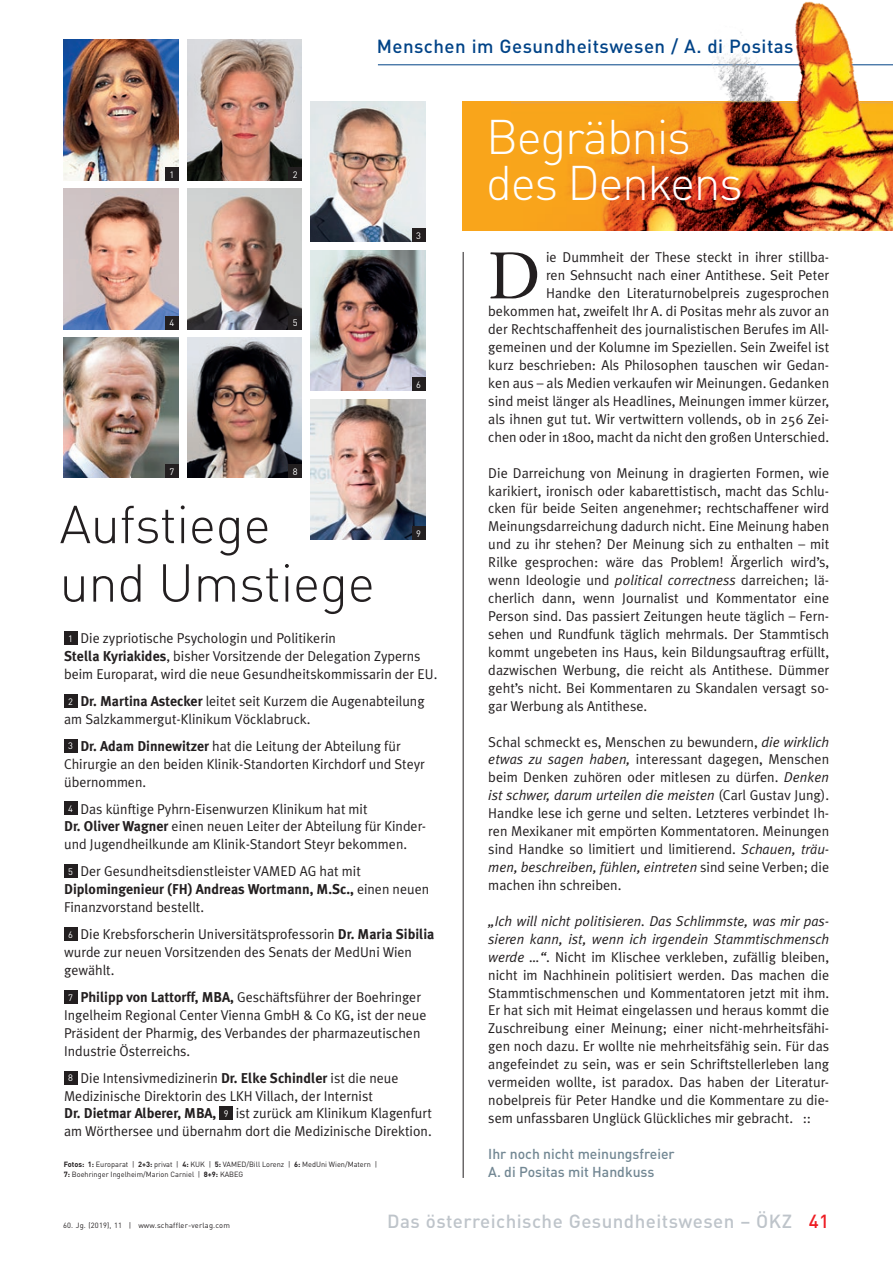
<style>
.page{position:relative;width:893px;height:1263px;background:#fff}
.page>*{position:absolute;margin:0;border:0;box-sizing:border-box;transform-origin:0 0}
.t1{font:64.5px "Janson Text LT Std";color:#231f20}
.t2{font:52.5px/58.5px "DIN Light Alternate";letter-spacing:-.01em;color:#231f20}
.t3{font:48px/46.5px "DIN Light Alternate";letter-spacing:-.03em;color:#fff}
.t4{font:500 18.75px "DIN";letter-spacing:.025em;color:#bec4ca}
.t5{font:500 18.75px "DIN";letter-spacing:.025em;color:#014387}
.t6{font:14.25px/17.9px "Meta Plus Normal";color:#231f20}
.t7{font:700 14.25px "Meta Plus";color:#231f20}
.t8{font:500 14.25px/18px "DIN";color:#728793}
.t9{font:9.3px "DIN";color:#fff}
.t10{font:7.5px/10.5px "DIN";color:#231f20}
.t11{font:7.5px "DIN";letter-spacing:.025em;color:#231f20}
.s1{font-family:"DIN";font-size:9.3px;color:#fff}
.s2{font-family:"Meta Plus";font-weight:700}
.s3{font-family:"Meta Plus Normal";font-weight:400}
.s4{font-weight:700}
.s5{font-style:italic}
.s6{color:#ee1d23}
</style>
<div class="page">
<div style="left:463px;top:102px;width:430px;height:129px;background:#f9a51b"></div>
<hr style="left:378px;top:64px;width:515px;height:1px;background:#014387">
<div style="left:64px;top:631px;width:13px;height:14px;background:#231f20"></div>
<div style="left:64px;top:694px;width:13px;height:13px;background:#231f20"></div>
<div style="left:64px;top:739px;width:13px;height:13px;background:#231f20"></div>
<div style="left:64px;top:802px;width:13px;height:13px;background:#231f20"></div>
<div style="left:64px;top:865px;width:13px;height:13px;background:#231f20"></div>
<div style="left:64px;top:927px;width:13px;height:13px;background:#231f20"></div>
<div style="left:64px;top:990px;width:13px;height:13px;background:#231f20"></div>
<div style="left:64px;top:1071px;width:13px;height:13px;background:#231f20"></div>
<div style="left:220px;top:1107px;width:13px;height:13px;background:#231f20"></div>
<img style="left:64px;top:338px;width:115px;height:140px">
<img style="left:64px;top:189px;width:115px;height:140px">
<img style="left:64px;top:40px;width:115px;height:140px">
<img style="left:187px;top:338px;width:115px;height:140px">
<img style="left:187px;top:189px;width:115px;height:140px">
<img style="left:187px;top:40px;width:115px;height:140px">
<img style="left:310px;top:399px;width:115px;height:141px">
<img style="left:310px;top:250px;width:115px;height:141px">
<img style="left:310px;top:102px;width:115px;height:140px">
<hr style="left:463px;top:252px;width:1px;height:926px;background:#231f20">
<img style="left:511px;top:1px;width:382px;height:230px">
<div style="left:165px;top:167px;width:14px;height:13px;background:#231f20"></div>
<div style="left:165px;top:316px;width:14px;height:13px;background:#231f20"></div>
<div style="left:165px;top:465px;width:14px;height:13px;background:#231f20"></div>
<div style="left:289px;top:167px;width:13px;height:13px;background:#231f20"></div>
<div style="left:289px;top:316px;width:13px;height:13px;background:#231f20"></div>
<div style="left:289px;top:465px;width:13px;height:13px;background:#231f20"></div>
<div style="left:412px;top:229px;width:13px;height:13px;background:#231f20"></div>
<div style="left:412px;top:378px;width:13px;height:13px;background:#231f20"></div>
<div style="left:412px;top:526px;width:13px;height:14px;background:#231f20"></div>
<p class="t9" style="left:170px;top:168px;width:6px">1</p>
<p class="t9" style="left:293px;top:168px;width:6px">2</p>
<h3 class="t5" style="left:377px;top:35px;width:418px">Menschen im Gesundheitswesen / A. di Positas</h3>
<p class="t9" style="left:416px;top:230px;width:6px">3</p>
<h3 class="t3" style="left:486px;top:113px;width:258px">Begräbnis des Denkens</h3>
<p class="t9" style="left:170px;top:317px;width:6px">4</p>
<p class="t9" style="left:170px;top:466px;width:6px">7</p>
<p class="t9" style="left:293px;top:317px;width:6px">5</p>
<p class="t9" style="left:293px;top:466px;width:6px">8</p>
<h2 class="t2" style="left:60px;top:494px;width:317px">Aufstiege<br>und Umstiege</h2>
<p class="t9" style="left:416px;top:379px;width:6px">6</p>
<p class="t9" style="left:416px;top:528px;width:6px">9</p>
<p class="t6" style="left:64px;top:629px;width:375px"><span class="s1">1</span> Die zypriotische Psychologin und Politikerin<br><span class="s2">Stella Kyriakides</span>, bisher Vorsitzende der Delegation Zyperns beim Europarat, wird die neue Gesundheitskommissarin der EU.</p>
<p class="t6" style="left:64px;top:692px;width:362px"><span class="s1">2</span> <span class="s2">Dr. Martina Astecker</span> leitet seit Kurzem die Augenabteilung am Salzkammergut-Klinikum Vöcklabruck.</p>
<p class="t6" style="left:64px;top:737px;width:362px"><span class="s1">3</span> <span class="s2">Dr. Adam Dinnewitzer</span> hat die Leitung der Abteilung für<br>Chirurgie an den beiden Klinik-Standorten Kirchdorf und Steyr übernommen.</p>
<p class="t6" style="left:64px;top:799px;width:363px"><span class="s1">4</span> Das künftige Pyhrn-Eisenwurzen Klinikum hat mit<br><span class="s2">Dr. Oliver Wagner</span> einen neuen Leiter der Abteilung für Kinder&shy;und Jugendheilkunde am Klinik-Standort Steyr bekommen.</p>
<p class="t6" style="left:68px;top:862px;width:294px"><span class="s1">5</span> Der Gesundheitsdienstleister VAMED AG hat mit</p>
<p class="t7" style="left:64px;top:881px;width:367px">Diplomingenieur (FH) Andreas Wortmann, M.Sc., <span class="s3">einen neuen</span></p>
<p class="t6" style="left:64px;top:893px;width:372px;line-height:27px">Finanzvorstand bestellt.<br><span class="s1">6</span> Die Krebsforscherin Universitätsprofessorin <span class="s2">Dr. Maria Sibilia</span></p>
<p class="t6" style="left:64px;top:943px;width:349px">wurde zur neuen Vorsitzenden des Senats der MedUni Wien gewählt.</p>
<p class="t6" style="left:64px;top:988px;width:364px"><span class="s1">7</span> <span class="s2">Philipp von Lattorff, MBA,</span> Geschäftsführer der Boehringer Ingelheim Regional Center Vienna GmbH &amp; Co KG, ist der neue Präsident der Pharmig, des Verbandes der pharmazeutischen Industrie Österreichs.</p>
<p class="t6" style="left:64px;top:1068px;width:369px"><span class="s1">8</span> Die Intensivmedizinerin <span class="s2">Dr. Elke Schindler</span> ist die neue Medizinische Direktorin des LKH Villach, der Internist<br><span class="s2">Dr. Dietmar Alberer, MBA,</span> <span class="s1">9</span> ist zurück am Klinikum Klagenfurt am Wörthersee und übernahm dort die Medizinische Direktion.</p>
<p class="t10" style="left:64px;top:1159px;width:315px"><span class="s4">Fotos: 1:</span> Europarat | <span class="s4">2+3:</span> privat | <span class="s4">4:</span> KUK | <span class="s4">5:</span> VAMED/Bill Lorenz | <span class="s4">6:</span> MedUni Wien/Matern |<br><span class="s4">7:</span> Boehringer Ingelheim/Marion Carniel | <span class="s4">8+9:</span> KABEG</p>
<p class="t6" style="left:488px;top:248px;width:342px;text-align:right">ie Dummheit der These steckt in ihrer stillba-<br>ren Sehnsucht nach einer Antithese. Seit Peter<br>Handke den Literaturnobelpreis zugesprochen bekommen hat, zweifelt Ihr A. di Positas mehr als zuvor an der Rechtschaffenheit des journalistischen Berufes im All&shy;gemeinen und der Kolumne im Speziellen. Sein Zweifel ist kurz beschrieben: Als Philosophen tauschen wir Gedan&shy;ken aus – als Medien verkaufen wir Meinungen. Gedanken sind meist länger als Headlines, Meinungen immer kürzer, als ihnen gut tut. Wir vertwittern vollends, ob in 256 Zei&shy;chen oder in 1800, macht da nicht den großen Unterschied.</p>
<p class="t6" style="left:488px;top:464px;width:342px;text-align:justify">Die Darreichung von Meinung in dragierten Formen, wie karikiert, ironisch oder kabarettistisch, macht das Schlu&shy;cken für beide Seiten angenehmer; rechtschaffener wird Meinungsdarreichung dadurch nicht. Eine Meinung haben und zu ihr stehen? Der Meinung sich zu enthalten – mit Rilke gesprochen: wäre das Problem! Ärgerlich wird’s, wenn Ideologie und <span class="s5">political correctness</span> darreichen; lä&shy;cherlich dann, wenn Journalist und Kommentator eine Person sind. Das passiert Zeitungen heute täglich – Fern&shy;sehen und Rundfunk täglich mehrmals. Der Stammtisch kommt ungebeten ins Haus, kein Bildungsauftrag erfüllt, dazwischen Werbung, die reicht als Antithese. Dümmer geht’s nicht. Bei Kommentaren zu Skandalen versagt so&shy;gar Werbung als Antithese.</p>
<p class="t6" style="left:488px;top:732px;width:342px;text-align:justify">Schal schmeckt es, Menschen zu bewundern, <span class="s5">die wirklich etwas zu sagen haben,</span> interessant dagegen, Menschen beim Denken zuhören oder mitlesen zu dürfen. <span class="s5">Denken ist schwer, darum urteilen die meisten</span> (Carl Gustav Jung).<br>Handke lese ich gerne und selten. Letzteres verbindet Ih&shy;ren Mexikaner mit empörten Kommentatoren. Meinungen sind Handke so limitiert und limitierend. <span class="s5">Schauen, träu&shy;men, beschreiben, fühlen, eintreten</span> sind seine Verben; die machen ihn schreiben.</p>
<p class="t6" style="left:488px;top:912px;width:342px;text-align:justify"><span class="s5">„Ich will nicht politisieren. Das Schlimmste, was mir pas&shy;sieren kann, ist, wenn ich irgendein Stammtischmensch werde …“</span>. Nicht im Klischee verkleben, zufällig bleiben, nicht im Nachhinein politisiert werden. Das machen die Stammtischmenschen und Kommentatoren jetzt mit ihm.<br>Er hat sich mit Heimat eingelassen und heraus kommt die Zuschreibung einer Meinung; einer nicht-mehrheitsfähi&shy;gen noch dazu. Er wollte nie mehrheitsfähig sein. Für das angefeindet zu sein, was er sein Schriftstellerleben lang vermeiden wollte, ist paradox. Das haben der Literatur&shy;nobelpreis für Peter Handke und die Kommentare zu die&shy;sem unfassbaren Unglück Glückliches mir gebracht. ::</p>
<p class="t8" style="left:488px;top:1144px;width:188px">Ihr noch nicht meinungsfreier<br>A. di Positas mit Handkuss</p>
<h1 class="t1" style="left:488px;top:235px;width:54px">D</h1>
<p class="t11" style="left:63px;top:1220px;width:168px">60. Jg. (2019), 11 | www.schaffler-verlag.com</p>
<h3 class="t4" style="left:387px;top:1209px;width:443px">Das österreichische Gesundheitswesen – ÖKZ <span class="s6">41</span></h3>
</div>
